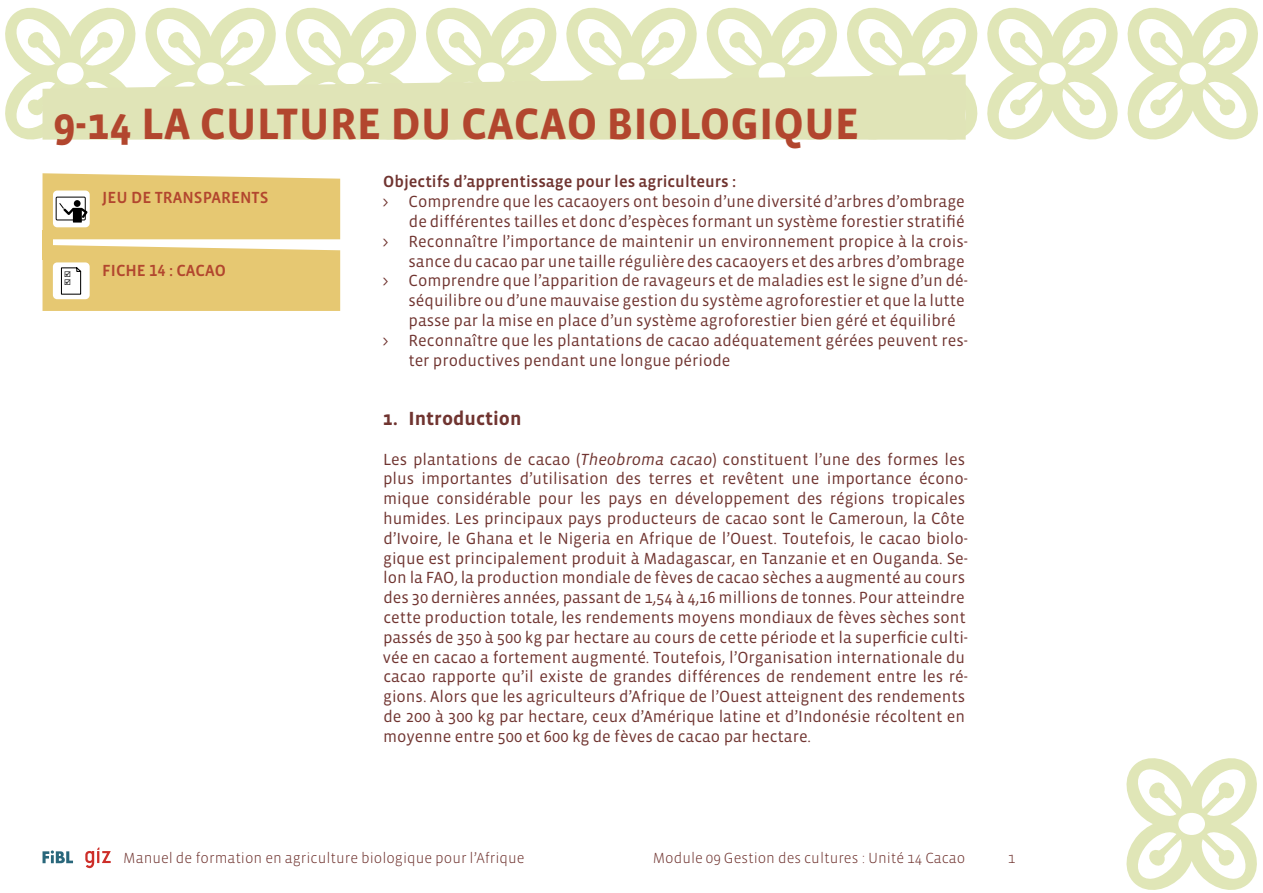
<style>
.page{position:relative;width:1263px;height:893px;background:#fff}
.page>*{position:absolute;margin:0;border:0;box-sizing:border-box;transform-origin:0 0}
.t1{font:700 45px "Vista Sans OT";color:#b2462e}
.t2{font:700 19.5px "Vista Sans OT";color:#703430}
.t3{font:16.5px/19.8px "Vista Sans OT";color:#703430}
.t4{font:500 16.5px "Vista Sans OT";color:#703430}
.t5{font:500 16.5px "Vista Sans OT";color:#b2462e}
.t6{font:300 15px "Vista Sans OT";color:#703430}
.s1{font-style:italic}
</style>
<div class="page">
<svg style="left:1126px;top:758px;width:131px;height:132px"></svg>
<div style="left:1178px;top:813px;width:27px;height:22px;background:#fff;border-radius:50%"></div>
<svg style="left:5px;top:7px;width:1253px;height:133px"></svg>
<div style="left:57px;top:62px;width:27px;height:23px;background:#fff;border-radius:50%"></div>
<svg style="left:43px;top:850px;width:30px;height:13px"></svg>
<svg style="left:85px;top:847px;width:26px;height:21px"></svg>
<svg style="left:43px;top:75px;width:923px;height:65px;background:#e1e5ba"></svg>
<svg style="left:43px;top:173px;width:297px;height:66px;background:#e5ca7e"></svg>
<div style="left:74px;top:200px;width:7px;height:7px;background:#000;border-radius:50%"></div>
<div style="left:43px;top:230px;width:10px;height:30px;background:#e6c872"></div>
<svg style="left:43px;top:245px;width:297px;height:66px;background:#e7cc80"></svg>
<h1 class="t1" style="left:53px;top:100px;width:808px">9-14 LA CULTURE DU CACAO BIOLOGIQUE</h1>
<p class="t4" style="left:383px;top:173px;width:354px">Objectifs d’apprentissage pour les agriculteurs :</p>
<p class="t3" style="left:383px;top:192px;width:584px">&gt; Comprendre que les cacaoyers ont besoin d’une diversité d’arbres d’ombrage</p>
<p class="t3" style="left:409px;top:212px;width:557px">de différentes tailles et donc d’espèces formant un système forestier stratifié</p>
<p class="t3" style="left:383px;top:232px;width:587px">&gt; Reconnaître l’importance de maintenir un environnement propice à la crois-</p>
<p class="t3" style="left:409px;top:251px;width:558px">sance du cacao par une taille régulière des cacaoyers et des arbres d’ombrage</p>
<p class="t3" style="left:383px;top:271px;width:587px">&gt; Comprendre que l’apparition de ravageurs et de maladies est le signe d’un dé-</p>
<p class="t3" style="left:409px;top:291px;width:558px">séquilibre ou d’une mauvaise gestion du système agroforestier et que la lutte</p>
<p class="t3" style="left:409px;top:311px;width:549px">passe par la mise en place d’un système agroforestier bien géré et équilibré</p>
<p class="t3" style="left:383px;top:331px;width:587px">&gt; Reconnaître que les plantations de cacao adéquatement gérées peuvent res-</p>
<p class="t3" style="left:408px;top:350px;width:324px">ter productives pendant une longue période</p>
<p class="t5" style="left:102px;top:189px;width:168px">JEU DE TRANSPARENTS</p>
<p class="t5" style="left:102px;top:262px;width:125px">FICHE 14 : CACAO</p>
<p class="t2" style="left:383px;top:408px;width:140px">1. Introduction</p>
<p class="t3" style="left:383px;top:449px;width:587px">Les plantations de cacao (<span class="s1">Theobroma cacao</span>) constituent l’une des formes les plus importantes d’utilisation des terres et revêtent une importance écono&shy;mique considérable pour les pays en développement des régions tropicales humides. Les principaux pays producteurs de cacao sont le Cameroun, la Côte d’Ivoire, le Ghana et le Nigeria en Afrique de l’Ouest. Toutefois, le cacao biolo&shy;gique est principalement produit à Madagascar, en Tanzanie et en Ouganda. Se&shy;lon la FAO, la production mondiale de fèves de cacao sèches a augmenté au cours des 30 dernières années, passant de 1,54 à 4,16 millions de tonnes. Pour atteindre cette production totale, les rendements moyens mondiaux de fèves sèches sont passés de 350 à 500 kg par hectare au cours de cette période et la superficie culti&shy;vée en cacao a fortement augmenté. Toutefois, l’Organisation internationale du cacao rapporte qu’il existe de grandes différences de rendement entre les ré&shy;gions. Alors que les agriculteurs d’Afrique de l’Ouest atteignent des rendements de 200 à 300 kg par hectare, ceux d’Amérique latine et d’Indonésie récoltent en moyenne entre 500 et 600 kg de fèves de cacao par hectare.</p>
<p class="t6" style="left:123px;top:850px;width:403px">Manuel de formation en agriculture biologique pour l’Afrique</p>
<p class="t6" style="left:653px;top:850px;width:314px">Module 09 Gestion des cultures : Unité 14 Cacao</p>
<p class="t6" style="left:1008px;top:850px;width:9px">1</p>
</div>
